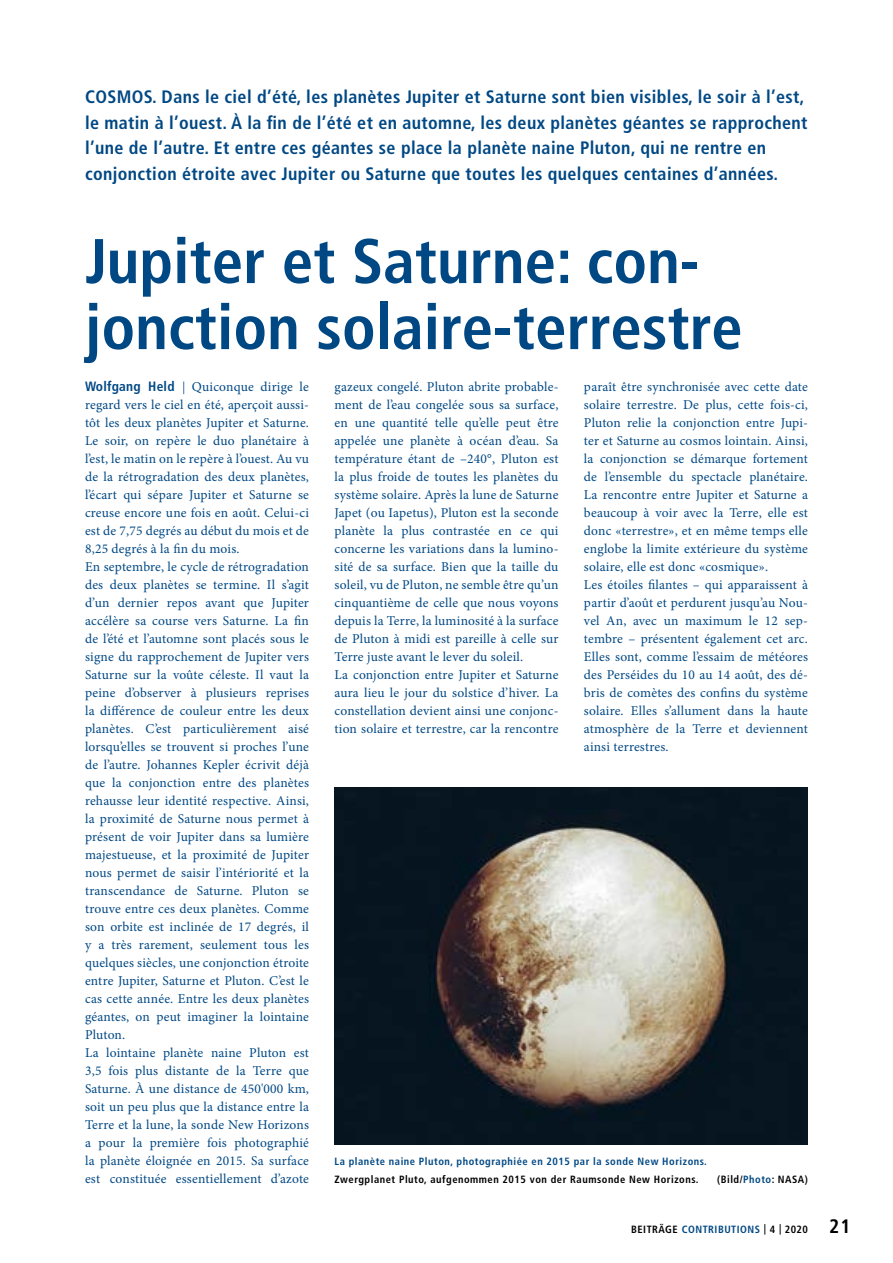
<style>
.page{position:relative;width:893px;height:1263px;background:#fff}
.page>*{position:absolute;margin:0;border:0;box-sizing:border-box;transform-origin:0 0}
.t1{font:700 condensed 63px/66px "Frutiger LT Pro";color:#004884}
.t2{font:700 condensed 18px/25.5px "Frutiger LT Pro";letter-spacing:.02em;color:#004884}
.t3{font:13.5px/18px "Minion Pro";letter-spacing:.015em;color:#004884}
.t4{font:700 condensed 10.5px "Frutiger LT Pro";letter-spacing:.05em;color:#000}
.t5{font:700 condensed 10.5px "Frutiger LT Pro";letter-spacing:.05em;color:#004884}
.s1{font-family:"Frutiger LT Pro";font-weight:700;font-stretch:condensed}
.s2{font-family:"Athelas"}
.s3{color:#004884}
.s4{font-size:19.5px}
</style>
<div class="page">
<img style="left:334px;top:787px;width:474px;height:358px">
<p class="t2" style="left:85px;top:84px;width:724px">COSMOS. Dans le ciel d’été, les planètes Jupiter et Saturne sont bien visibles, le soir à l’est, le matin à l’ouest. À la fin de l’été et en automne, les deux planètes géantes se rapprochent l’une de l’autre. Et entre ces géantes se place la planète naine Pluton, qui ne rentre en conjonction étroite avec Jupiter ou Saturne que toutes les quelques centaines d’années.</p>
<h1 class="t1" style="left:85px;top:228px;width:659px">Jupiter et Saturne: con&shy;jonction solaire-terrestre</h1>
<p class="t3" style="left:334px;top:378px;width:225px">gazeux congelé. Pluton abrite probable&shy;ment de l’eau congelée sous sa surface, en une quantité telle qu’elle peut être appelée une planète à océan d’eau. Sa température étant de –240°, Pluton est la plus froide de toutes les planètes du système solaire. Après la lune de Saturne Japet (ou Iapetus), Pluton est la seconde planète la plus contrastée en ce qui concerne les variations dans la lumino&shy;sité de sa surface. Bien que la taille du soleil, vu de Pluton, ne semble être qu’un cinquantième de celle que nous voyons depuis la Terre, la luminosité à la surface de Pluton à midi est pareille à celle sur Terre juste avant le lever du soleil.<br>La conjonction entre Jupiter et Saturne aura lieu le jour du solstice d’hiver. La constellation devient ainsi une conjonc&shy;tion solaire et terrestre, car la rencontre</p>
<p class="t3" style="left:584px;top:378px;width:225px">paraît être synchronisée avec cette date solaire terrestre. De plus, cette fois-ci, Pluton relie la conjonction entre Jupi&shy;ter et Saturne au cosmos lointain. Ainsi, la conjonction se démarque fortement de l’ensemble du spectacle planétaire.<br>La rencontre entre Jupiter et Saturne a beaucoup à voir avec la Terre, elle est donc «terrestre», et en même temps elle englobe la limite extérieure du système solaire, elle est donc «cosmique».<br>Les étoiles filantes – qui apparaissent à partir d’août et perdurent jusqu’au Nou&shy;vel An, avec un maximum le 12 sep&shy;tembre – présentent également cet arc.<br>Elles sont, comme l’essaim de météores des Perséides du 10 au 14 août, des dé&shy;bris de comètes des confins du système solaire. Elles s’allument dans la haute atmosphère de la Terre et deviennent ainsi terrestres.</p>
<p class="t3" style="left:85px;top:378px;width:225px"><span class="s1">Wolfgang Held</span> <span class="s2">|</span> Quiconque dirige le regard vers le ciel en été, aperçoit aussi&shy;tôt les deux planètes Jupiter et Saturne.<br>Le soir, on repère le duo planétaire à l’est, le matin on le repère à l’ouest. Au vu de la rétrogradation des deux planètes, l’écart qui sépare Jupiter et Saturne se creuse encore une fois en août. Celui-ci est de 7,75 degrés au début du mois et de 8,25 degrés à la fin du mois.<br>En septembre, le cycle de rétrogradation des deux planètes se termine. Il s’agit d’un dernier repos avant que Jupiter accélère sa course vers Saturne. La fin de l’été et l’automne sont placés sous le signe du rapprochement de Jupiter vers Saturne sur la voûte céleste. Il vaut la peine d’observer à plusieurs reprises la différence de couleur entre les deux planètes. C’est particulièrement aisé lorsqu’elles se trouvent si proches l’une de l’autre. Johannes Kepler écrivit déjà que la conjonction entre des planètes rehausse leur identité respective. Ainsi, la proximité de Saturne nous permet à présent de voir Jupiter dans sa lumière majestueuse, et la proximité de Jupiter nous permet de saisir l’intériorité et la transcendance de Saturne. Pluton se trouve entre ces deux planètes. Comme son orbite est inclinée de 17 degrés, il y a très rarement, seulement tous les quelques siècles, une conjonction étroite entre Jupiter, Saturne et Pluton. C’est le cas cette année. Entre les deux planètes géantes, on peut imaginer la lointaine Pluton.<br>La lointaine planète naine Pluton est 3,5 fois plus distante de la Terre que Saturne. À une distance de 450'000 km, soit un peu plus que la distance entre la Terre et la lune, la sonde New Horizons a pour la première fois photographié la planète éloignée en 2015. Sa surface est constituée essentiellement d’azote</p>
<p class="t5" style="left:334px;top:1155px;width:374px">La planète naine Pluton, photographiée en 2015 par la sonde New Horizons.</p>
<p class="t4" style="left:334px;top:1173px;width:365px">Zwergplanet Pluto, aufgenommen 2015 von der Raumsonde New Horizons.</p>
<p class="t4" style="left:717px;top:1173px;width:92px">(Bild/<span class="s3">Photo</span>: NASA)</p>
<p class="t4" style="left:631px;top:1223px;width:221px">BEITRÄGE <span class="s3">CONTRIBUTIONS</span> | 4 | 2020 <span class="s4">21</span></p>
</div>
